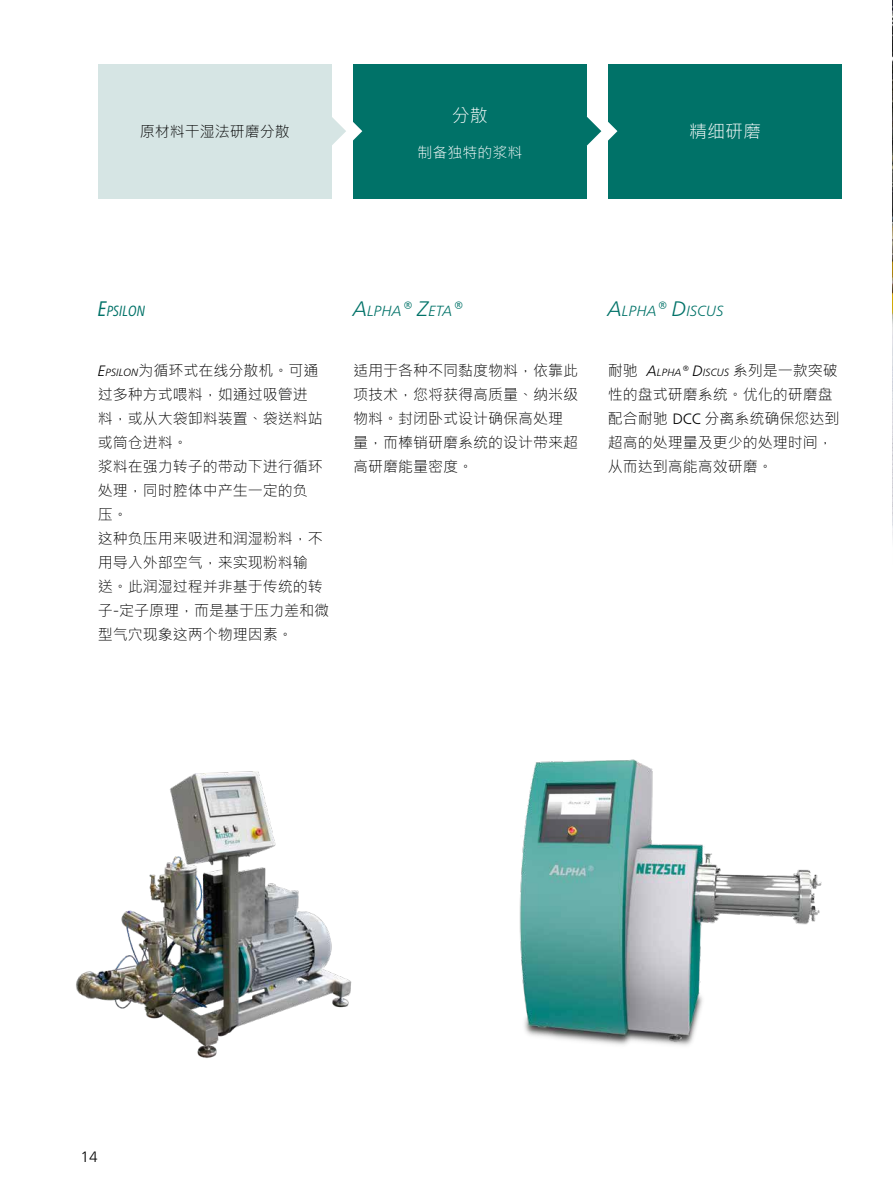
<style>
.page{position:relative;width:893px;height:1191px;background:#fff}
.page>*{position:absolute;margin:0;border:0;box-sizing:border-box;transform-origin:0 0}
.t1{font:300 18px "Microsoft Jheng Hei";color:#fff}
.t2{font:300 15px/24px "Microsoft Jheng Hei";color:#000}
.t3{font:300 15px "Microsoft Jheng Hei";color:#fff}
.t4{font:300 15px "Frutiger Neue LTW1 G";color:#000}
.t5{font:italic 300 14.7px "Frutiger Neue LTW1 G";color:#007268}
.t6{font:italic condensed 14.7px "Frutiger Neue LTW1 G";color:#007268}
.s1{font-size:21px}
.s2{font-family:"Frutiger Neue LTW1 G";font-style:italic}
.s3{font-family:"Frutiger Neue LTW1 G";font-style:italic;font-size:10.5px}
.s4{font-family:"Frutiger Neue LTW1 G"}
</style>
<div class="page">
<img style="left:892px;top:0;width:1px;height:540px">
<img style="left:519px;top:759px;width:303px;height:287px">
<img style="left:76px;top:771px;width:276px;height:287px">
<div style="left:608px;top:64px;width:234px;height:134px;background:#007268"></div>
<div style="left:353px;top:64px;width:234px;height:134px;background:#007268"></div>
<div style="left:98px;top:64px;width:234px;height:134px;background:#d6e5e4"></div>
<svg style="left:332px;top:117px;width:30px;height:28px"></svg>
<svg style="left:586px;top:116px;width:31px;height:30px"></svg>
<p class="t2" style="left:140px;top:120px;width:151px">原材料干湿法研磨分散</p>
<p class="t1" style="left:452px;top:103px;width:37px">分散</p>
<p class="t3" style="left:417px;top:142px;width:106px">制备独特的浆料</p>
<p class="t1" style="left:689px;top:120px;width:73px">精细研磨</p>
<p class="t6" style="left:98px;top:300px;width:49px"><span class="s1">E</span>PSILON</p>
<p class="t2" style="left:98px;top:358px;width:233px"><span class="s2">E</span><span class="s3">PSILON</span>为循环式在线分散机。可通过多种方式喂料，如通过吸管进<br>料，或从大袋卸料装置、袋送料站或筒仓进料。<br>浆料在强力转子的带动下进行循环处理，同时腔体中产生一定的负<br>压。<br>这种负压用来吸进和润湿粉料，不用导入外部空气，来实现粉料输<br>送。此润湿过程并非基于传统的转子-定子原理，而是基于压力差和微型气穴现象这两个物理因素。</p>
<p class="t5" style="left:353px;top:302px;width:111px"><span class="s1">A</span>LPHA<span class="s1">® Z</span>ETA<span class="s1">®</span></p>
<p class="t2" style="left:353px;top:358px;width:226px">适用于各种不同黏度物料，依靠此项技术，您将获得高质量、纳米级物料。封闭卧式设计确保高处理量，而棒销研磨系统的设计带来超高研磨能量密度。</p>
<p class="t5" style="left:608px;top:302px;width:117px"><span class="s1">A</span>LPHA<span class="s1">® D</span>ISCUS</p>
<p class="t2" style="left:608px;top:358px;width:233px">耐驰 <span class="s2">A</span><span class="s3">LPHA</span><span class="s2">® D</span><span class="s3">ISCUS</span> 系列是一款突破性的盘式研磨系统。优化的研磨盘配合耐驰 <span class="s4">DCC</span> 分离系统确保您达到超高的处理量及更少的处理时间，从而达到高能高效研磨。</p>
<p class="t4" style="left:81px;top:1147px;width:19px">14</p>
</div>
